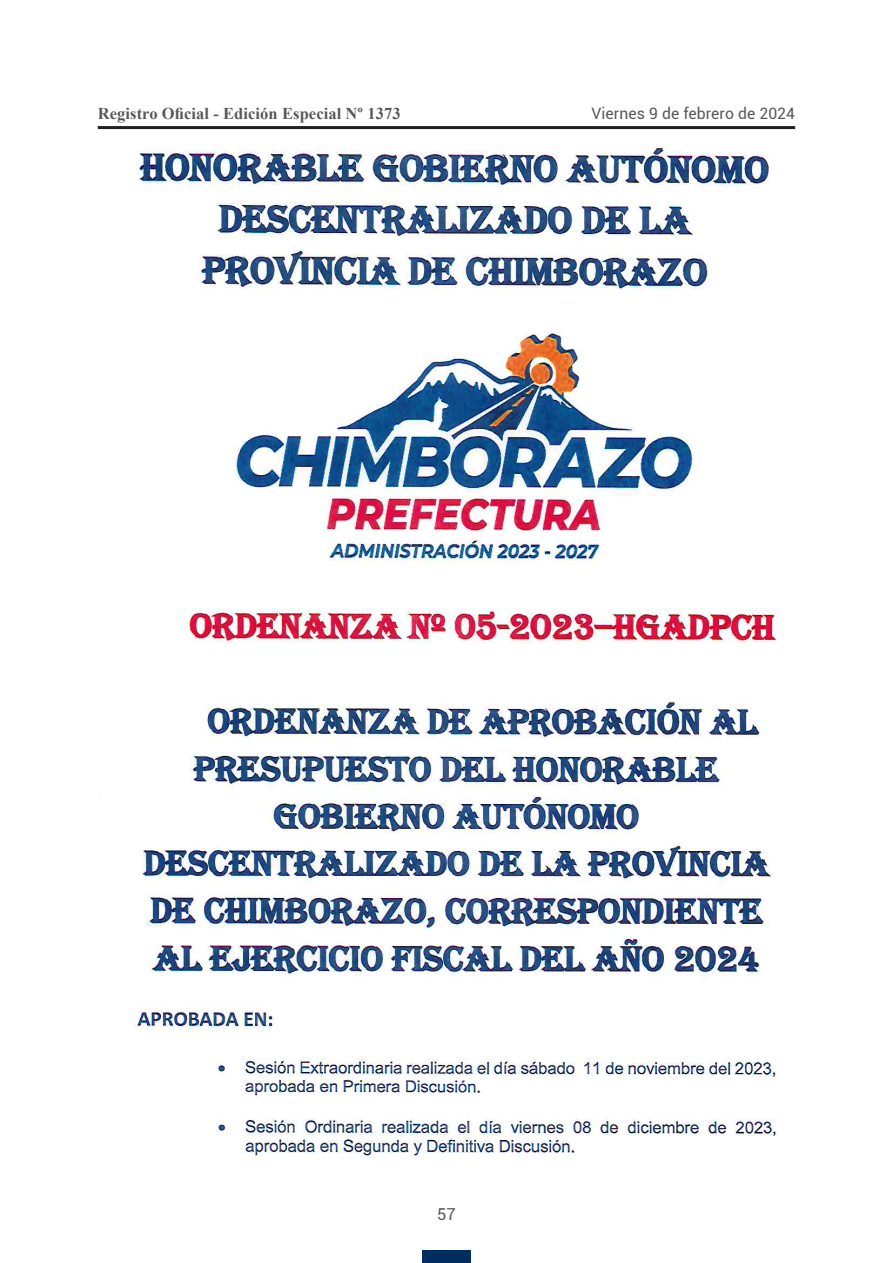
<style>
.page{position:relative;width:893px;height:1263px;background:#fff}
.page>*{position:absolute;margin:0;border:0;box-sizing:border-box;transform-origin:0 0}
.t1{font:700 16.5px "Times New Roman";letter-spacing:.005em;color:#57585a}
.t2{font:16.5px "Roboto";color:#57585a}
.t3{font:15.75px "Roboto";letter-spacing:.005em;color:#57585a}
</style>
<div class="page">
<hr style="left:98px;top:126px;width:697px;height:3px;background:#231f20">
<div style="left:422px;top:1250px;width:49px;height:13px;background:#002e5e"></div>
<img style="left:137px;top:145px;width:641px;height:1012px">
<p class="t1" style="left:98px;top:102px;width:304px">Registro Oficial - Edición Especial Nº 1373</p>
<p class="t3" style="left:591px;top:102px;width:205px">Viernes 9 de febrero de 2024</p>
<p class="t2" style="left:437px;top:1203px;width:20px">57</p>
</div>
